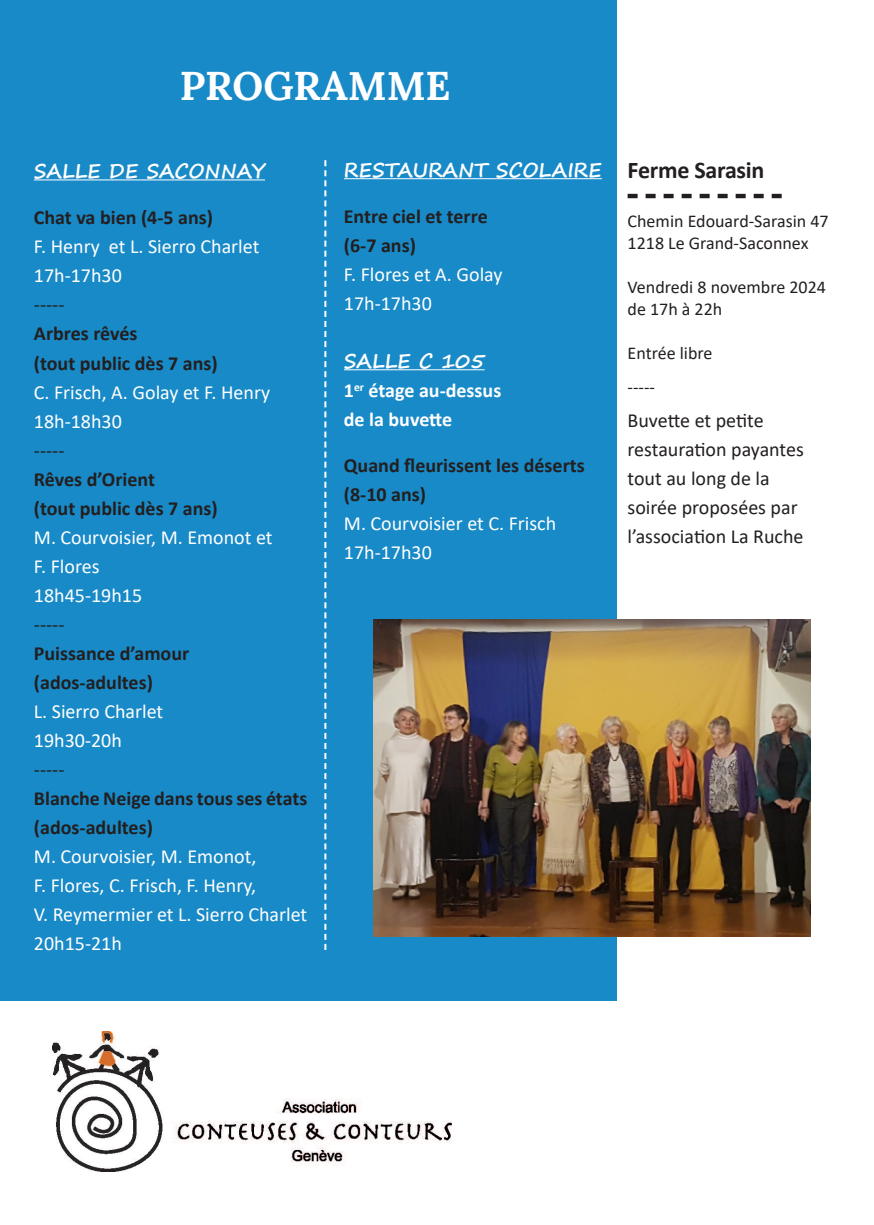
<style>
.page{position:relative;width:874px;height:1225px;background:#fff}
.page>*{position:absolute;margin:0;border:0;box-sizing:border-box;transform-origin:0 0}
.info_1{font:700 40px "Lora";color:#fff}
.colone_1{font:700 24px "Calibri";letter-spacing:-.01em;color:#231f20}
.contenu_2__points{font:20px "Calibri";color:#fff}
.contenu_2__points-2{font:700 20px "Calibri";color:#231f20}
.contenu_2__points-3{font:20px "Calibri";color:#231f20}
.contenu_2__points-4{font:700 20px "Segoe Print";color:#fff}
.contenu_2__points-5{font:700 20px "Calibri";color:#fff}
.colone_2{font:20px "Calibri";letter-spacing:-.005em;color:#231f20}
.colone_2-2{font:18px "Calibri";color:#231f20}
</style>
<div class="page">
<div style="left:0;top:0;width:616px;height:1001px;background:#188ac7"></div>
<img style="left:52px;top:1031px;width:399px;height:141px">
<svg style="left:324px;top:160px;width:2px;height:790px"></svg>
<hr style="left:34px;top:179px;width:231px;height:1px;background:#fff">
<svg style="left:627px;top:194px;width:154px;height:4px"></svg>
<hr style="left:344px;top:178px;width:257px;height:1px;background:#fff">
<hr style="left:344px;top:369px;width:140px;height:1px;background:#fff">
<img style="left:373px;top:619px;width:436px;height:317px">
<p class="info_1" style="left:180px;top:52px;width:272px">PROGRAMME</p>
<p class="contenu_2__points-4" style="left:34px;top:153px;width:232px">SALLE DE SACONNAY</p>
<p class="contenu_2__points-2" style="left:34px;top:204px;width:181px">Chat va bien (4-5 ans)</p>
<p class="contenu_2__points" style="left:34px;top:233px;width:227px">F. Henry et L. Sierro Charlet</p>
<p class="contenu_2__points" style="left:34px;top:262px;width:89px">17h-17h30</p>
<p class="contenu_2__points-3" style="left:34px;top:291px;width:32px">-----</p>
<p class="contenu_2__points-2" style="left:34px;top:320px;width:105px">Arbres rêvés</p>
<p class="contenu_2__points-2" style="left:34px;top:349px;width:185px">(tout public dès 7 ans)</p>
<p class="contenu_2__points" style="left:34px;top:378px;width:238px">C. Frisch, A. Golay et F. Henry</p>
<p class="contenu_2__points" style="left:34px;top:407px;width:89px">18h-18h30</p>
<p class="contenu_2__points-3" style="left:34px;top:436px;width:32px">-----</p>
<p class="contenu_2__points-2" style="left:34px;top:465px;width:123px">Rêves d’Orient</p>
<p class="contenu_2__points-2" style="left:34px;top:494px;width:185px">(tout public dès 7 ans)</p>
<p class="contenu_2__points" style="left:34px;top:523px;width:240px">M. Courvoisier, M. Emonot et</p>
<p class="contenu_2__points" style="left:34px;top:552px;width:67px">F. Flores</p>
<p class="contenu_2__points" style="left:34px;top:581px;width:110px">18h45-19h15</p>
<p class="contenu_2__points-3" style="left:34px;top:610px;width:32px">-----</p>
<p class="contenu_2__points-2" style="left:34px;top:639px;width:157px">Puissance d’amour</p>
<p class="contenu_2__points-2" style="left:34px;top:668px;width:120px">(ados-adultes)</p>
<p class="contenu_2__points" style="left:34px;top:697px;width:131px">L. Sierro Charlet</p>
<p class="contenu_2__points" style="left:34px;top:726px;width:89px">19h30-20h</p>
<p class="contenu_2__points-3" style="left:34px;top:755px;width:32px">-----</p>
<p class="contenu_2__points-2" style="left:34px;top:784px;width:275px">Blanche Neige dans tous ses états</p>
<p class="contenu_2__points-2" style="left:34px;top:813px;width:120px">(ados-adultes)</p>
<p class="contenu_2__points" style="left:34px;top:842px;width:224px">M. Courvoisier, M. Emonot,</p>
<p class="contenu_2__points" style="left:34px;top:871px;width:223px">F. Flores, C. Frisch, F. Henry,</p>
<p class="contenu_2__points" style="left:34px;top:900px;width:275px">V. Reymermier et L. Sierro Charlet</p>
<p class="contenu_2__points" style="left:34px;top:929px;width:89px">20h15-21h</p>
<p class="contenu_2__points-4" style="left:344px;top:152px;width:259px">RESTAURANT SCOLAIRE</p>
<p class="contenu_2__points-2" style="left:344px;top:202px;width:145px">Entre ciel et terre</p>
<p class="contenu_2__points-2" style="left:344px;top:231px;width:73px">(6-7 ans)</p>
<p class="contenu_2__points" style="left:344px;top:261px;width:160px">F. Flores et A. Golay</p>
<p class="contenu_2__points" style="left:344px;top:290px;width:89px">17h-17h30</p>
<p class="contenu_2__points-4" style="left:344px;top:343px;width:142px">SALLE C 105</p>
<p class="contenu_2__points-5" style="left:344px;top:376px;width:159px">1<sup>er</sup> étage au-dessus</p>
<p class="contenu_2__points-5" style="left:344px;top:405px;width:110px">de la buvette</p>
<p class="contenu_2__points-2" style="left:344px;top:451px;width:242px">Quand fleurissent les déserts</p>
<p class="contenu_2__points-2" style="left:344px;top:480px;width:84px">(8-10 ans)</p>
<p class="contenu_2__points" style="left:344px;top:510px;width:214px">M. Courvoisier et C. Frisch</p>
<p class="contenu_2__points" style="left:344px;top:539px;width:89px">17h-17h30</p>
<p class="colone_1" style="left:627px;top:153px;width:138px">Ferme Sarasin</p>
<p class="colone_2-2" style="left:627px;top:209px;width:202px">Chemin Edouard-Sarasin 47</p>
<p class="colone_2-2" style="left:627px;top:231px;width:182px">1218 Le Grand-Saconnex</p>
<p class="colone_2-2" style="left:627px;top:275px;width:200px">Vendredi 8 novembre 2024</p>
<p class="colone_2-2" style="left:627px;top:297px;width:96px">de 17h à 22h</p>
<p class="colone_2-2" style="left:627px;top:341px;width:86px">Entrée libre</p>
<p class="colone_2-2" style="left:627px;top:374px;width:29px">-----</p>
<p class="colone_2" style="left:627px;top:407px;width:138px">Buvette et petite</p>
<p class="contenu_2__points-3" style="left:627px;top:436px;width:178px">restauration payantes</p>
<p class="contenu_2__points-3" style="left:627px;top:465px;width:144px">tout au long de la</p>
<p class="contenu_2__points-3" style="left:627px;top:494px;width:171px">soirée proposées par</p>
<p class="contenu_2__points-3" style="left:627px;top:523px;width:177px">l’association La Ruche</p>
</div>
